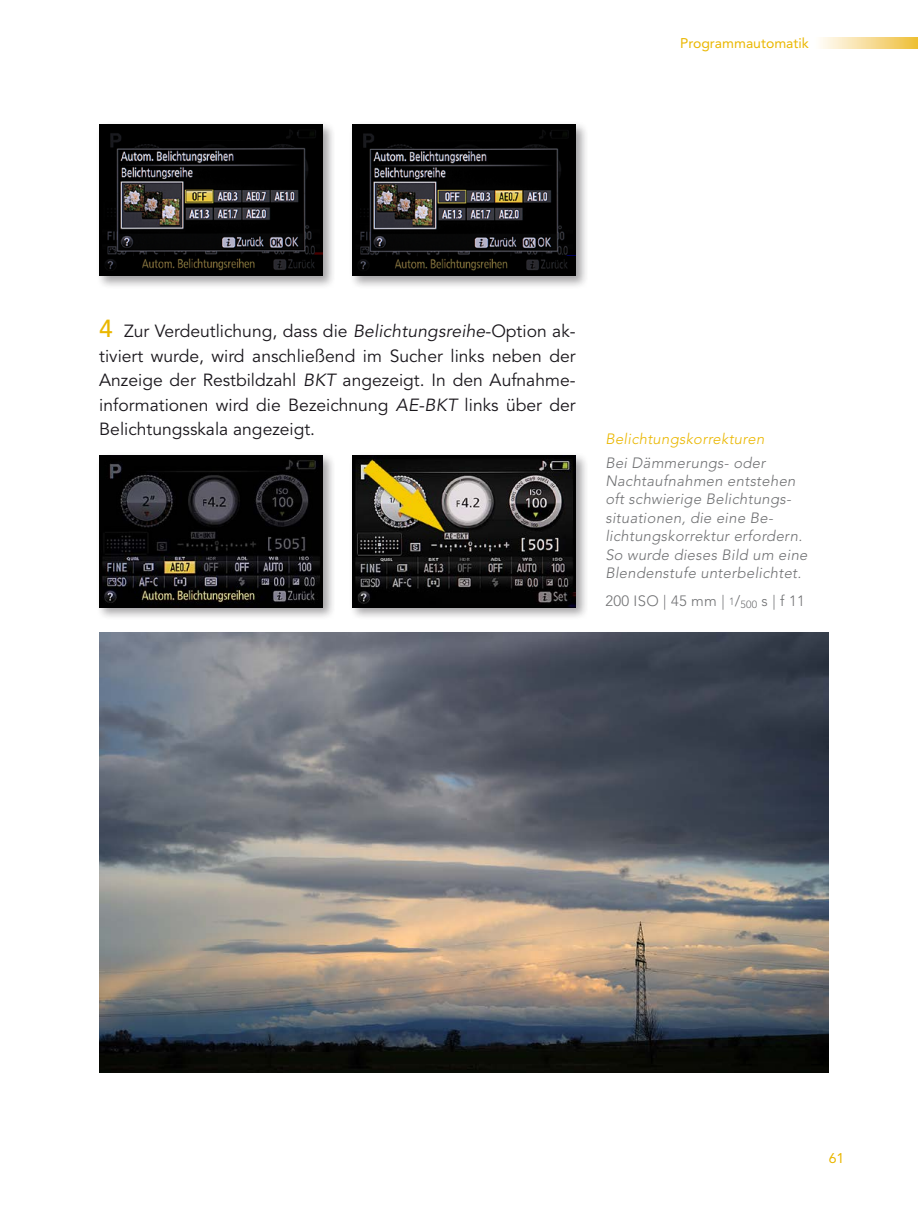
<style>
.page{position:relative;width:918px;height:1216px;background:#fff}
.page>*{position:absolute;margin:0;border:0;box-sizing:border-box;transform-origin:0 0}
.t1{font:17.5px/24.5px "Avenir LT Pro";color:#1a171c;text-align:justify}
.Marginalie_rechts{font:italic 300 14.88px/18.4px "Avenir LT Pro";letter-spacing:.02em;color:#707173}
.Ü_Marginalie_rechts{font:italic 300 14.88px "Avenir LT Pro";letter-spacing:.02em;color:#eab700}
.Marginale_rechts_ISO{font:300 14.88px "Avenir LT Pro";letter-spacing:.02em;color:#707173}
.t2{font:14px "Avenir LT Pro";color:#eab700}
.s1{font-weight:500;font-size:24.5px;color:#eab700}
.s2{font-style:italic}
.s3{font-size:10.33px}
</style>
<div class="page">
<svg style="left:820px;top:37px;width:98px;height:11px"></svg>
<div style="left:96px;top:121px;width:240px;height:168px;background:#1a171c;opacity:.4"></div>
<img style="left:99px;top:124px;width:223px;height:152px">
<div style="left:349px;top:121px;width:240px;height:168px;background:#1a171c;opacity:.4"></div>
<img style="left:352px;top:124px;width:223px;height:152px">
<div style="left:96px;top:452px;width:240px;height:168px;background:#1a171c;opacity:.4"></div>
<img style="left:99px;top:455px;width:223px;height:152px">
<div style="left:349px;top:452px;width:240px;height:168px;background:#1a171c;opacity:.4"></div>
<img style="left:352px;top:455px;width:223px;height:152px">
<img style="left:99px;top:632px;width:729px;height:440px">
<p class="t2" style="left:680px;top:35px;width:130px">Programmautomatik</p>
<p class="t1" style="left:99px;top:319px;width:478px"><span class="s1">4</span> Zur Verdeutlichung, dass die <span class="s2">Belichtungsreihe</span>-Option ak&shy;tiviert wurde, wird anschließend im Sucher links neben der Anzeige der Restbildzahl <span class="s2">BKT</span> angezeigt. In den Aufnahme&shy;informationen wird die Bezeichnung <span class="s2">AE-BKT</span> links über der Belichtungsskala angezeigt.</p>
<p class="Ü_Marginalie_rechts" style="left:605px;top:430px;width:160px">Belichtungskorrekturen</p>
<p class="Marginalie_rechts" style="left:605px;top:453px;width:204px">Bei Dämmerungs- oder<br>Nachtaufnahmen entstehen oft schwierige Belichtungs&shy;situationen, die eine Be&shy;lichtungskorrektur erfordern.<br>So wurde dieses Bild um eine<br>Blendenstufe unterbelichtet.</p>
<p class="Marginale_rechts_ISO" style="left:605px;top:592px;width:201px">200 ISO | 45 mm | <span class="s3">1</span>/<sub>500</sub> s | f 11</p>
<p class="t2" style="left:828px;top:1149px;width:17px">61</p>
</div>
